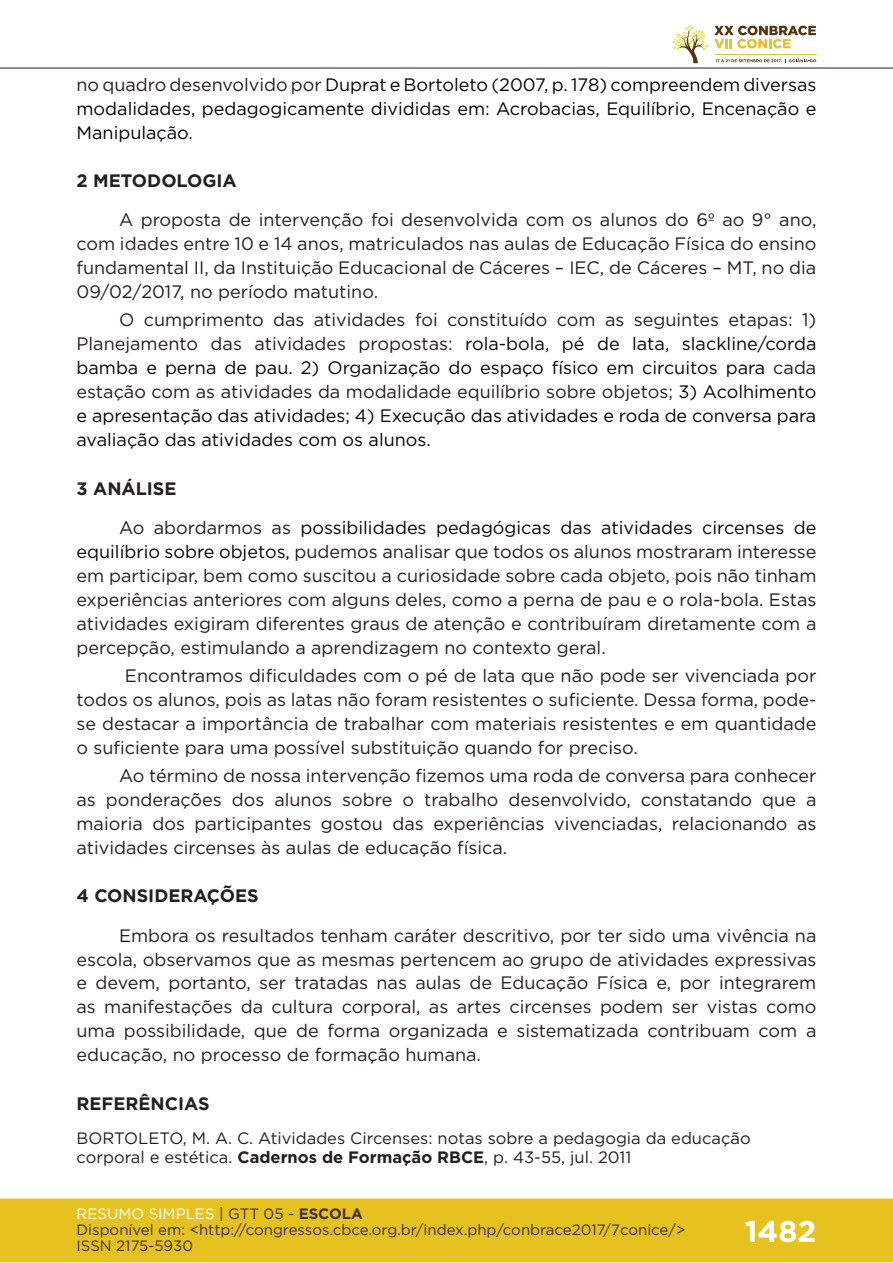
<style>
.page{position:relative;width:893px;height:1263px;background:#fff}
.page>*{position:absolute;margin:0;border:0;box-sizing:border-box;transform-origin:0 0}
.t1{font:700 30px "Gotham";color:#fff}
.t2{font:18px/24px "Gotham";color:#231f20;text-align:justify}
.t3{font:18px/24px "Gotham";color:#060609;text-align:justify}
.t4{font:700 18px "Gotham";color:#231f20}
.t5{font:16.5px/19px "Gotham";color:#231f20}
.t6{font:15px/16px "Gotham";color:#462f2a}
.s1{color:#231f20}
.s2{font-weight:700;color:#231f20}
.s3{color:#060609}
.s4{font-weight:700}
.s5{color:#fff}
.s6{color:#442f2a}
.s7{font-weight:700;color:#442f2a}
</style>
<div class="page">
<div style="left:0;top:1198px;width:893px;height:64px;background:#e6c221;border:2px solid #e6c221"></div>
<hr style="left:0;top:67px;width:893px;height:2px;background:#442f2a">
<svg style="left:672px;top:26px;width:144px;height:37px"></svg>
<p class="t3" style="left:77px;top:72px;width:741px"><span class="s1">no quadro desenvolvido por</span> Duprat e Bortoleto (2007, p. 178) compreendem diversas modalidades, pedagogicamente divididas em: Acrobacias, Equilíbrio, Encenação e Manipulação.</p>
<p class="t4" style="left:77px;top:169px;width:162px">2 METODOLOGIA</p>
<p class="t2" style="left:77px;top:207px;width:741px;text-indent:43px">A proposta de intervenção foi desenvolvida com os alunos do 6º ao 9° ano, com idades entre 10 e 14 anos, matriculados nas aulas de Educação Física do ensino fundamental II, da Instituição Educacional de Cáceres – IEC, de Cáceres – MT, no dia 09/02/2017, no período matutino.</p>
<p class="t3" style="left:77px;top:308px;width:741px;text-indent:43px"><span class="s1">O cumprimento das atividades foi constituído com as seguintes etapas: 1)<br>Planejamento das atividades propostas:</span> rola-bola, pé de lata, slackline/corda bamba e perna de pau. 2) Organização do espaço físico em circuitos para <span class="s1">cada estação com as atividades da modalidade equilíbrio sobre objetos;</span> 3) Acolhimento e apresentação das atividades; 4) Execução das atividades e roda de conversa para avaliação das atividades com os alunos.</p>
<p class="t3" style="left:119px;top:468px;width:699px;line-height:39px;text-indent:-43px"><span class="s2">3 ANÁLISE<br></span><span class="s1">Ao abordarmos as</span> possibilidades pedagógicas das atividades circenses de</p>
<p class="t2" style="left:77px;top:539px;width:741px"><span class="s3">equilíbrio sobre objetos,</span> pudemos analisar que todos os alunos mostraram interesse em participar, bem como suscitou a curiosidade sobre cada objeto, pois não tinham experiências anteriores com alguns deles, como a perna de pau e o rola-bola. Estas atividades exigiram diferentes graus de atenção e contribuíram diretamente com a percepção, estimulando a aprendizagem no contexto geral.</p>
<p class="t2" style="left:77px;top:663px;width:741px;text-indent:48px">Encontramos dificuldades com o pé de lata que não pode ser vivenciada por todos os alunos, pois as latas não foram resistentes o suficiente. Dessa forma, pode&shy;se destacar a importância de trabalhar com materiais resistentes e em quantidade o suficiente para uma possível substituição quando for preciso.</p>
<p class="t2" style="left:77px;top:763px;width:741px;text-indent:43px">Ao término de nossa intervenção fizemos uma roda de conversa para conhecer as ponderações dos alunos sobre o trabalho desenvolvido, constatando que a maioria dos participantes gostou das experiências vivenciadas, relacionando as atividades circenses às aulas de educação física.</p>
<p class="t4" style="left:77px;top:884px;width:184px">4 CONSIDERAÇÕES</p>
<p class="t2" style="left:77px;top:923px;width:741px;text-indent:43px">Embora os resultados tenham caráter descritivo, por ter sido uma vivência na escola, observamos que as mesmas pertencem ao grupo de atividades expressivas e devem, portanto, ser tratadas nas aulas de Educação Física e, por integrarem as manifestações da cultura corporal, as artes circenses podem ser vistas como uma possibilidade, que de forma organizada e sistematizada contribuam com a educação, no processo de formação humana.</p>
<p class="t4" style="left:77px;top:1091px;width:135px">REFERÊNCIAS</p>
<p class="t5" style="left:77px;top:1128px;width:676px">BORTOLETO, M. A. C. Atividades Circenses: notas sobre a pedagogia da educação corporal e estética. <span class="s4">Cadernos de Formação RBCE</span>, p. 43-55, jul. 2011</p>
<p class="t6" style="left:77px;top:1205px;width:610px"><span class="s5">RESUMO SIMPLES</span> <span class="s6">| GTT 05 -</span> <span class="s7">ESCOLA<br></span>Disponível em: &lt;http://congressos.cbce.org.br/index.php/conbrace2017/7conice/&gt;<br>ISSN 2175-5930</p>
<h1 class="t1" style="left:745px;top:1212px;width:73px">1482</h1>
</div>
